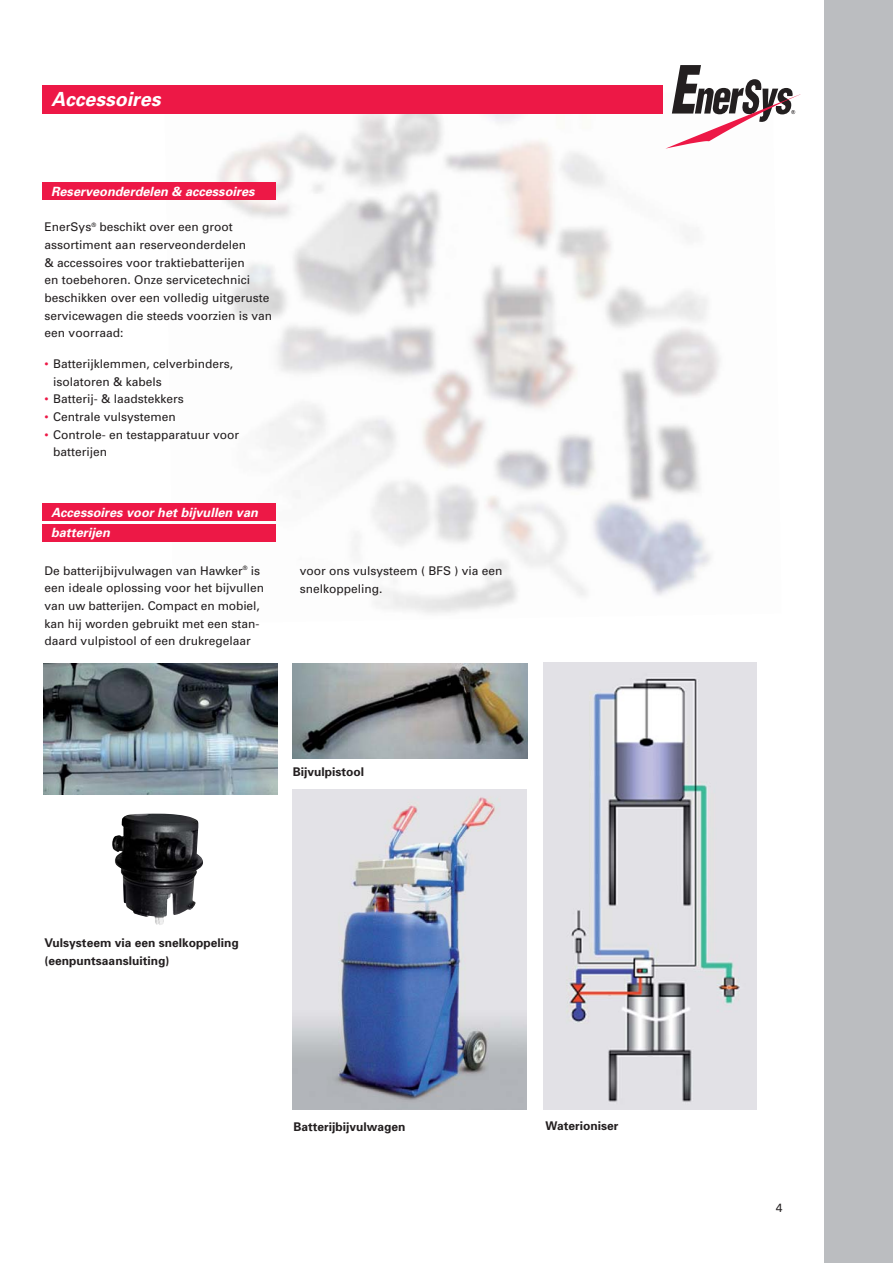
<style>
.page{position:relative;width:893px;height:1263px;background:#fff}
.page>*{position:absolute;margin:0;border:0;box-sizing:border-box;transform-origin:0 0}
.t1{font:italic 700 19.5px "Univers";color:#fff}
.t2{font:italic 700 12.75px "Univers";color:#fff}
.t3{font:12px/17.7px "Univers";color:#231f20}
.t4{font:700 12px/17.7px "Univers";color:#231f20}
.s1{color:#ed1846}
</style>
<div class="page">
<img style="left:164px;top:113px;width:556px;height:500px">
<div style="left:43px;top:85px;width:620px;height:28px;background:#ed1846"></div>
<div style="left:43px;top:183px;width:233px;height:17px;background:#ed1846"></div>
<div style="left:43px;top:504px;width:233px;height:17px;background:#ed1846"></div>
<img style="left:112px;top:813px;width:91px;height:112px">
<div style="left:825px;top:0;width:68px;height:1263px;background:#bbbdc0"></div>
<svg style="left:665px;top:65px;width:135px;height:84px"></svg>
<div style="left:43px;top:524px;width:233px;height:17px;background:#ed1846"></div>
<img style="left:44px;top:663px;width:234px;height:131px">
<img style="left:292px;top:663px;width:236px;height:96px">
<img style="left:293px;top:790px;width:234px;height:319px">
<img style="left:544px;top:662px;width:212px;height:448px">
<p class="t1" style="left:51px;top:92px;width:111px">Accessoires</p>
<p class="t2" style="left:51px;top:186px;width:205px">Reserveonderdelen &amp; accessoires</p>
<p class="t3" style="left:45px;top:219px;width:229px">EnerSys<sup>®</sup> beschikt over een groot assortiment aan reserveonderdelen<br>&amp; accessoires voor traktiebatterijen<br>en toebehoren. Onze servicetechnici beschikken over een volledig uitgeruste servicewagen die steeds voorzien is van een voorraad:</p>
<p class="t3" style="left:53px;top:356px;width:182px;text-indent:-9px"><span class="s1">•</span> Batterijklemmen, celverbinders, isolatoren &amp; kabels</p>
<p class="t3" style="left:45px;top:391px;width:141px"><span class="s1">•</span> Batterij- &amp; laadstekkers</p>
<p class="t3" style="left:45px;top:409px;width:133px"><span class="s1">•</span> Centrale vulsystemen</p>
<p class="t3" style="left:53px;top:427px;width:188px;text-indent:-9px"><span class="s1">•</span> Controle- en testapparatuur voor batterijen</p>
<p class="t2" style="left:51px;top:507px;width:208px">Accessoires voor het bijvullen van</p>
<p class="t2" style="left:51px;top:528px;width:60px">batterijen</p>
<p class="t3" style="left:45px;top:562px;width:221px">De batterijbijvulwagen van Hawker<sup>®</sup> is een ideale oplossing voor het bijvullen van uw batterijen. Compact en mobiel, kan hij worden gebruikt met een stan&shy;daard vulpistool of een drukregelaar</p>
<p class="t3" style="left:300px;top:563px;width:204px">voor ons vulsysteem ( BFS ) via een snelkoppeling.</p>
<p class="t4" style="left:293px;top:764px;width:73px">Bijvulpistool</p>
<p class="t4" style="left:45px;top:935px;width:196px">Vulsysteem via een snelkoppeling (eenpuntsaansluiting)</p>
<p class="t4" style="left:293px;top:1119px;width:114px">Batterijbijvulwagen</p>
<p class="t4" style="left:545px;top:1118px;width:75px">Waterioniser</p>
<p class="t3" style="left:776px;top:1200px;width:8px">4</p>
</div>
